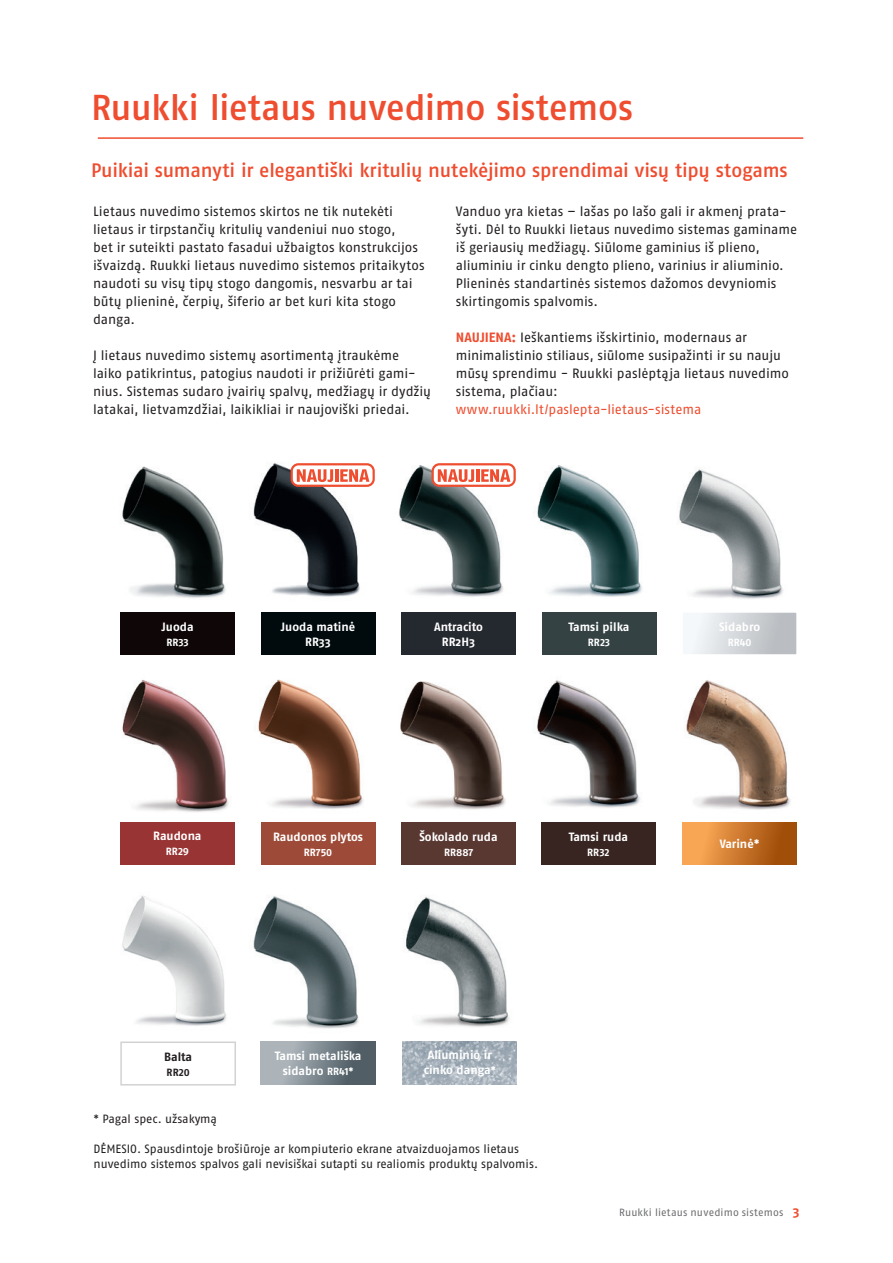
<style>
.page{position:relative;width:893px;height:1263px;background:#fff}
.page>*{position:absolute;margin:0;border:0;box-sizing:border-box;transform-origin:0 0}
.t1{font:500 36px "Fago Pro";letter-spacing:-.015em;color:#ef4d2f}
.t2{font:500 19.5px "Fago Pro";letter-spacing:-.015em;color:#ef4d2f}
.t3{font:13.5px/18px "Fago Pro";letter-spacing:-.005em;color:#231f20}
.t4{font:13.5px "Fago Pro";color:#ef4d2f}
.t5{font:12px/15px "Fago Pro";color:#231f20}
.t6{font:700 12px/15px "Fago Pro";color:#fff;text-align:center}
.t7{font:700 12px "Fago Pro";letter-spacing:-.01em;color:#231f20}
.t8{font:10.5px "Fago Pro";letter-spacing:.015em;color:#6c6d70}
.t9{font:700 10.5px "Fago Pro";letter-spacing:.005em;color:#fff}
.t10{font:700 10.5px "Fago Pro";color:#231f20}
.s1{font-weight:700;color:#ef4d2f}
.s2{font-size:10.5px}
.s3{font-weight:700;font-size:13.5px;color:#ef4d2f}
</style>
<div class="page">
<img style="left:122px;top:680px;width:107px;height:132px">
<img style="left:537px;top:465px;width:105px;height:132px">
<img style="left:399px;top:465px;width:114px;height:132px">
<img style="left:400px;top:681px;width:106px;height:129px">
<img style="left:258px;top:679px;width:118px;height:163px">
<img style="left:122px;top:895px;width:104px;height:131px">
<img style="left:405px;top:897px;width:105px;height:130px">
<img style="left:679px;top:469px;width:104px;height:130px">
<img style="left:122px;top:466px;width:104px;height:132px">
<img style="left:686px;top:680px;width:104px;height:130px">
<img style="left:253px;top:896px;width:106px;height:133px">
<img style="left:537px;top:680px;width:103px;height:128px">
<div style="left:261px;top:822px;width:114px;height:43px;background:#9d4b38"></div>
<img style="left:402px;top:1041px;width:115px;height:43px">
<div style="left:682px;top:612px;width:115px;height:43px;background:linear-gradient(to right,#f9fdff,#b1b5b9)"></div>
<div style="left:682px;top:612px;width:115px;height:43px;border:1px solid #fff"></div>
<div style="left:120px;top:612px;width:115px;height:42px;background:#0e0607"></div>
<div style="left:120px;top:1041px;width:116px;height:44px;border:2px solid #d1d2d4"></div>
<div style="left:542px;top:612px;width:114px;height:42px;background:#354244"></div>
<div style="left:682px;top:822px;width:115px;height:43px;background:linear-gradient(to right,#ffb35f,#954200)"></div>
<svg style="left:261px;top:1041px;width:114px;height:43px;background:#808a91"></svg>
<img style="left:253px;top:463px;width:107px;height:134px">
<div style="left:261px;top:612px;width:114px;height:42px;background:#010b0d"></div>
<div style="left:401px;top:822px;width:115px;height:43px;background:#5a3832"></div>
<div style="left:541px;top:822px;width:115px;height:43px;background:#382521"></div>
<div style="left:401px;top:612px;width:115px;height:42px;background:#24282f"></div>
<div style="left:120px;top:822px;width:115px;height:42px;background:#983433"></div>
<div style="left:292px;top:464px;width:82px;height:21px;background:#fff;border-radius:6px"></div>
<div style="left:291px;top:463px;width:84px;height:24px;border:2px solid #ef4d2f;border-radius:7px"></div>
<svg style="left:297px;top:469px;width:72px;height:13px"></svg>
<div style="left:433px;top:464px;width:81px;height:21px;background:#fff;border-radius:6px"></div>
<div style="left:432px;top:463px;width:84px;height:24px;border:2px solid #ef4d2f;border-radius:7px"></div>
<svg style="left:438px;top:469px;width:72px;height:13px"></svg>
<hr style="left:98px;top:137px;width:705px;height:2px;background:#ef4d2f">
<h1 class="t1" style="left:91px;top:86px;width:544px">Ruukki lietaus nuvedimo sistemos</h1>
<h2 class="t2" style="left:91px;top:159px;width:698px">Puikiai sumanyti ir elegantiški kritulių nutekėjimo sprendimai visų tipų stogams</h2>
<p class="t3" style="left:93px;top:202px;width:333px">Lietaus nuvedimo sistemos skirtos ne tik nutekėti lietaus ir tirpstančių kritulių vandeniui nuo stogo,<br>bet ir suteikti pastato fasadui užbaigtos konstrukcijos išvaizdą. Ruukki lietaus nuvedimo sistemos pritaikytos naudoti su visų tipų stogo dangomis, nesvarbu ar tai būtų plieninė, čerpių, šiferio ar bet kuri kita stogo danga.</p>
<p class="t3" style="left:93px;top:346px;width:340px">Į lietaus nuvedimo sistemų asortimentą įtraukėme laiko patikrintus, patogius naudoti ir prižiūrėti gami&shy;nius. Sistemas sudaro įvairių spalvų, medžiagų ir dydžių latakai, lietvamzdžiai, laikikliai ir naujoviški priedai.</p>
<p class="t3" style="left:456px;top:202px;width:343px">Vanduo yra kietas – lašas po lašo gali ir akmenį prata&shy;šyti. Dėl to Ruukki lietaus nuvedimo sistemas gaminame iš geriausių medžiagų. Siūlome gaminius iš plieno, aliuminiu ir cinku dengto plieno, varinius ir aliuminio.<br>Plieninės standartinės sistemos dažomos devyniomis skirtingomis spalvomis.</p>
<p class="t3" style="left:456px;top:328px;width:335px"><span class="s1">NAUJIENA:</span> Ieškantiems išskirtinio, modernaus ar minimalistinio stiliaus, siūlome susipažinti ir su nauju mūsų sprendimu - Ruukki paslėptąja lietaus nuvedimo sistema, plačiau:</p>
<p class="t4" style="left:456px;top:401px;width:247px">www.ruukki.lt/paslepta-lietaus-sistema</p>
<p class="t6" style="left:161px;top:619px;width:34px">Juoda</p>
<p class="t9" style="left:166px;top:636px;width:24px">RR33</p>
<p class="t6" style="left:153px;top:829px;width:50px">Raudona</p>
<p class="t9" style="left:166px;top:845px;width:25px">RR29</p>
<p class="t6" style="left:281px;top:619px;width:76px">Juoda matinė<br>RR33</p>
<p class="t6" style="left:434px;top:619px;width:50px">Antracito<br>RR2H3</p>
<p class="t6" style="left:568px;top:619px;width:62px">Tamsi pilka</p>
<p class="t9" style="left:588px;top:636px;width:24px">RR23</p>
<p class="t6" style="left:273px;top:829px;width:91px">Raudonos plytos</p>
<p class="t9" style="left:304px;top:846px;width:30px">RR750</p>
<p class="t6" style="left:419px;top:829px;width:80px">Šokolado ruda</p>
<p class="t9" style="left:444px;top:846px;width:31px">RR887</p>
<p class="t6" style="left:569px;top:829px;width:61px">Tamsi ruda</p>
<p class="t9" style="left:587px;top:846px;width:24px">RR32</p>
<p class="t6" style="left:719px;top:619px;width:43px">Sidabro</p>
<p class="t9" style="left:728px;top:636px;width:25px">RR40</p>
<p class="t6" style="left:720px;top:836px;width:41px">Varinė*</p>
<p class="t7" style="left:164px;top:1049px;width:30px">Balta</p>
<p class="t10" style="left:167px;top:1066px;width:25px">RR20</p>
<p class="t6" style="left:275px;top:1048px;width:88px">Tamsi metališka sidabro <span class="s2">RR41*</span></p>
<p class="t6" style="left:424px;top:1048px;width:73px">Aliuminio ir cinko danga<span class="s2">*</span></p>
<p class="t5" style="left:94px;top:1111px;width:125px">* Pagal spec. užsakymą</p>
<p class="t5" style="left:94px;top:1141px;width:446px">DĖMESIO. Spausdintoje brošiūroje ar kompiuterio ekrane atvaizduojamos lietaus nuvedimo sistemos spalvos gali nevisiškai sutapti su realiomis produktų spalvomis.</p>
<p class="t8" style="left:619px;top:1206px;width:182px">Ruukki lietaus nuvedimo sistemos <span class="s3">3</span></p>
</div>
